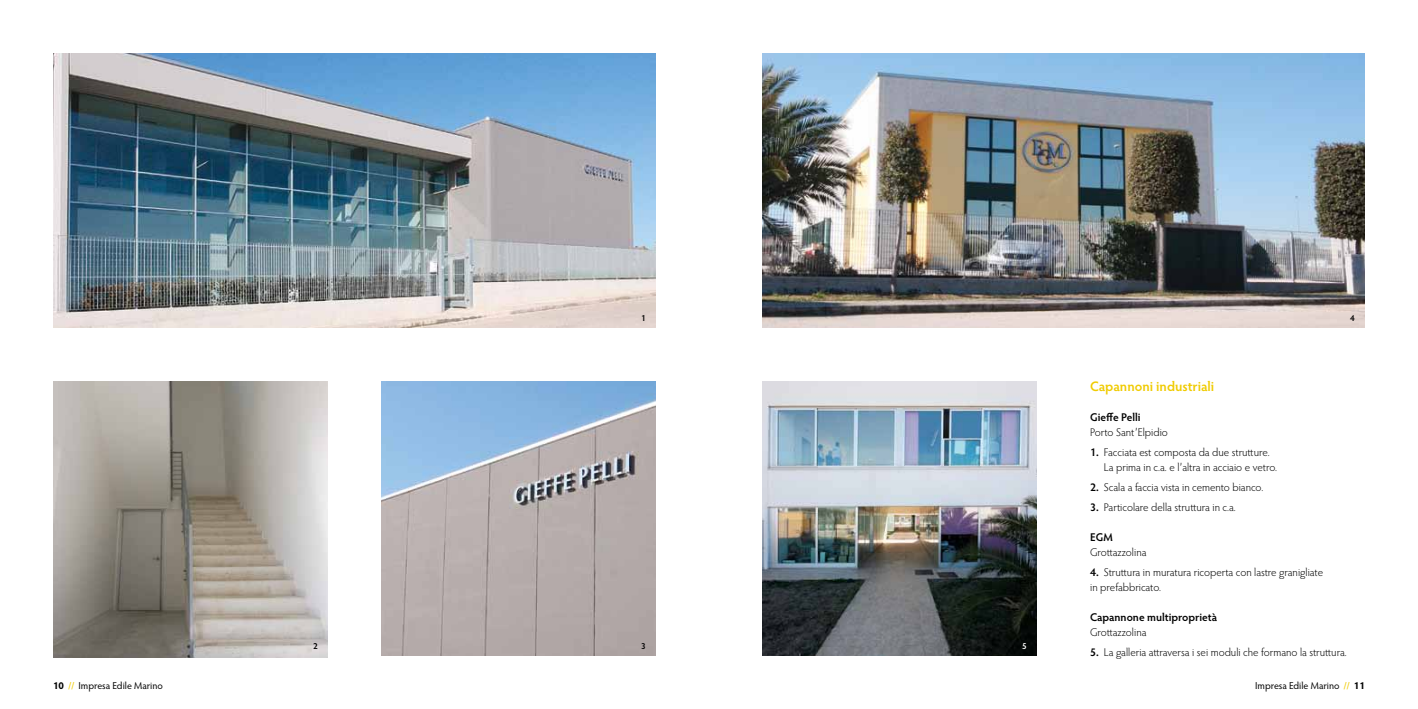
<style>
.page{position:relative;width:1418px;height:709px;background:#fff}
.page>*{position:absolute;margin:0;border:0;box-sizing:border-box;transform-origin:0 0}
.t1{font:600 13.75px "Hypatia Sans Pro";color:#f0cb00}
.t2{font:300 11.25px/15px "Hypatia Sans Pro";color:#000}
.t3{font:600 11.25px "Hypatia Sans Pro";color:#000}
.t4{font:10px "Hypatia Sans Pro";color:#000}
.t5{font:600 8.75px "Hypatia Sans Pro";color:#000}
.t6{font:600 8.75px "Hypatia Sans Pro";color:#fff}
.s1{font-weight:600}
.s2{font-weight:700}
.s3{color:#f0cb00}
</style>
<div class="page">
<img style="left:53px;top:53px;width:603px;height:275px">
<img style="left:381px;top:381px;width:275px;height:275px">
<img style="left:53px;top:381px;width:275px;height:276px">
<img style="left:762px;top:53px;width:602px;height:275px">
<img style="left:762px;top:381px;width:274px;height:275px">
<p class="t5" style="left:641px;top:312px;width:6px">1</p>
<p class="t5" style="left:313px;top:639px;width:6px">2</p>
<p class="t5" style="left:641px;top:639px;width:6px">3</p>
<p class="t6" style="left:1022px;top:639px;width:6px">5</p>
<p class="t5" style="left:1349px;top:312px;width:6px">4</p>
<p class="t1" style="left:1090px;top:377px;width:126px">Capannoni industriali</p>
<p class="t3" style="left:1090px;top:409px;width:52px">Gieffe Pelli</p>
<p class="t2" style="left:1090px;top:424px;width:79px">Porto Sant’Elpidio</p>
<p class="t2" style="left:1103px;top:444px;width:175px;text-indent:-14px"><span class="s1">1.</span> Facciata est composta da due strutture.<br>La prima in c.a. e l’altra in acciaio e vetro.</p>
<p class="t2" style="left:1090px;top:479px;width:175px"><span class="s1">2.</span> Scala a faccia vista in cemento bianco.</p>
<p class="t2" style="left:1090px;top:499px;width:147px"><span class="s1">3.</span> Particolare della struttura in c.a.</p>
<p class="t3" style="left:1090px;top:529px;width:24px">EGM</p>
<p class="t2" style="left:1090px;top:544px;width:58px">Grottazzolina</p>
<p class="t2" style="left:1090px;top:564px;width:234px"><span class="s1">4.</span> Struttura in muratura ricoperta con lastre granigliate in prefabbricato.</p>
<p class="t3" style="left:1090px;top:609px;width:128px">Capannone multiproprietà</p>
<p class="t2" style="left:1090px;top:624px;width:58px">Grottazzolina</p>
<p class="t2" style="left:1090px;top:644px;width:258px"><span class="s1">5.</span> La galleria attraversa i sei moduli che formano la struttura.</p>
<p class="t4" style="left:53px;top:679px;width:111px"><span class="s2">10</span> <span class="s3">//</span> Impresa Edile Marino</p>
<p class="t4" style="left:1255px;top:679px;width:111px">Impresa Edile Marino <span class="s3">//</span> <span class="s2">11</span></p>
</div>
